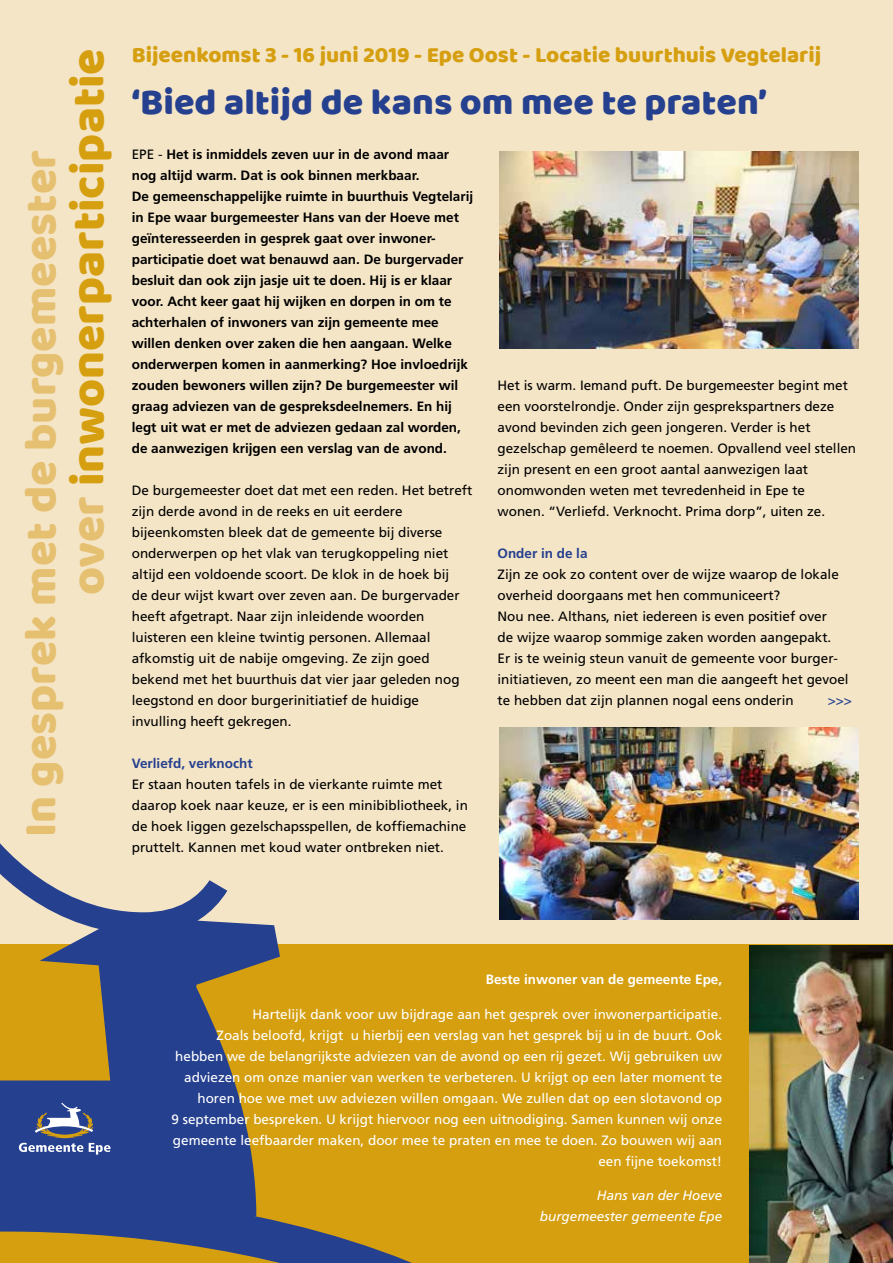
<style>
.page{position:relative;width:893px;height:1263px;background:#f5e5c7}
.page>*{position:absolute;margin:0;border:0;box-sizing:border-box;transform-origin:0 0}
.t1{font:48px "Baloo";color:#d59f10}
.t2{font:46.5px "Baloo";color:#e6c071}
.t3{font:37.5px "Baloo";color:#25408f}
.t4{font:22.5px "Baloo";color:#d59f10}
.t5{font:13.5px/21px "Frutiger";color:#000}
.t6{font:700 13.5px/21px "Frutiger";color:#000}
.t7{font:13.5px/21px "Frutiger";color:#fff;text-align:right}
.t8{font:italic 13.5px/21px "Frutiger";color:#fff;text-align:right}
.t9{font:700 13.5px "Frutiger";color:#25408f}
.t10{font:700 13.5px "Frutiger";color:#fff}
.t11{font:13.5px "Frutiger";color:#25408f}
.s1{color:#e6c071}
.s2{font-weight:400}
</style>
<div class="page">
<div style="left:0;top:945px;width:892px;height:318px;background:#d59f10"></div>
<img style="left:749px;top:945px;width:144px;height:318px">
<svg style="left:0;top:843px;width:487px;height:420px"></svg>
<svg style="left:19px;top:1103px;width:92px;height:51px"></svg>
<img style="left:499px;top:152px;width:360px;height:197px">
<img style="left:499px;top:727px;width:360px;height:192px">
<h1 class="t1" style="left:59px;top:595px;width:549px;rotate:-90deg"><span class="s1">over</span> inwonerparticipatie</h1>
<h2 class="t2" style="left:12px;top:837px;width:689px;rotate:-90deg">In gesprek met de burgemeester</h2>
<h3 class="t4" style="left:132px;top:41px;width:691px">Bijeenkomst 3 - 16 juni 2019 - Epe Oost - Locatie buurthuis Vegtelarij</h3>
<h3 class="t3" style="left:132px;top:79px;width:636px">‘Bied altijd de kans om mee te praten’</h3>
<p class="t6" style="left:132px;top:144px;width:343px"><span class="s2">EPE -</span> Het is inmiddels zeven uur in de avond maar nog altijd warm. Dat is ook binnen merkbaar.<br>De gemeenschappelijke ruimte in buurthuis Vegtelarij in Epe waar burgemeester Hans van der Hoeve met geïnteresseerden in gesprek gaat over inwoner&shy;participatie doet wat benauwd aan. De burgervader besluit dan ook zijn jasje uit te doen. Hij is er klaar voor. Acht keer gaat hij wijken en dorpen in om te achterhalen of inwoners van zijn gemeente mee willen denken over zaken die hen aangaan. Welke onderwerpen komen in aanmerking? Hoe invloedrijk zouden bewoners willen zijn? De burgemeester wil graag adviezen van de gespreksdeelnemers. En hij legt uit wat er met de adviezen gedaan zal worden, de aanwezigen krijgen een verslag van de avond.</p>
<p class="t5" style="left:132px;top:480px;width:342px">De burgemeester doet dat met een reden. Het betreft zijn derde avond in de reeks en uit eerdere bijeenkomsten bleek dat de gemeente bij diverse onderwerpen op het vlak van terugkoppeling niet altijd een voldoende scoort. De klok in de hoek bij<br>de deur wijst kwart over zeven aan. De burgervader heeft afgetrapt. Naar zijn inleidende woorden luisteren een kleine twintig personen. Allemaal afkomstig uit de nabije omgeving. Ze zijn goed bekend met het buurthuis dat vier jaar geleden nog leegstond en door burgerinitiatief de huidige invulling heeft gekregen.</p>
<p class="t9" style="left:132px;top:756px;width:122px">Verliefd, verknocht</p>
<p class="t5" style="left:132px;top:774px;width:338px">Er staan houten tafels in de vierkante ruimte met daarop koek naar keuze, er is een minibibliotheek, in de hoek liggen gezelschapsspellen, de koffiemachine pruttelt. Kannen met koud water ontbreken niet.</p>
<p class="t5" style="left:497px;top:375px;width:360px">Het is warm. Iemand puft. De burgemeester begint met een voorstelrondje. Onder zijn gesprekspartners deze avond bevinden zich geen jongeren. Verder is het gezelschap gemêleerd te noemen. Opvallend veel stellen zijn present en een groot aantal aanwezigen laat onomwonden weten met tevredenheid in Epe te<br>wonen. “Verliefd. Verknocht. Prima dorp”, uiten ze.</p>
<p class="t9" style="left:497px;top:546px;width:92px">Onder in de la</p>
<p class="t5" style="left:497px;top:564px;width:353px">Zijn ze ook zo content over de wijze waarop de lokale overheid doorgaans met hen communiceert?<br>Nou nee. Althans, niet iedereen is even positief over<br>de wijze waarop sommige zaken worden aangepakt.<br>Er is te weinig steun vanuit de gemeente voor burger&shy;initiatieven, zo meent een man die aangeeft het gevoel te hebben dat zijn plannen nogal eens onderin</p>
<p class="t11" style="left:828px;top:693px;width:26px">&gt;&gt;&gt;</p>
<p class="t10" style="left:486px;top:971px;width:238px">Beste inwoner van de gemeente Epe,</p>
<p class="t7" style="left:172px;top:1003px;width:552px">Hartelijk dank voor uw bijdrage aan het gesprek over inwonerparticipatie.<br>Zoals beloofd, krijgt u hierbij een verslag van het gesprek bij u in de buurt. Ook hebben we de belangrijkste adviezen van de avond op een rij gezet. Wij gebruiken uw adviezen om onze manier van werken te verbeteren. U krijgt op een later moment te horen hoe we met uw adviezen willen omgaan. We zullen dat op een slotavond op<br>9 september bespreken. U krijgt hiervoor nog een uitnodiging. Samen kunnen wij onze gemeente leefbaarder maken, door mee te praten en mee te doen. Zo bouwen wij aan een fijne toekomst!</p>
<p class="t8" style="left:540px;top:1185px;width:184px">Hans van der Hoeve burgemeester gemeente Epe</p>
</div>
